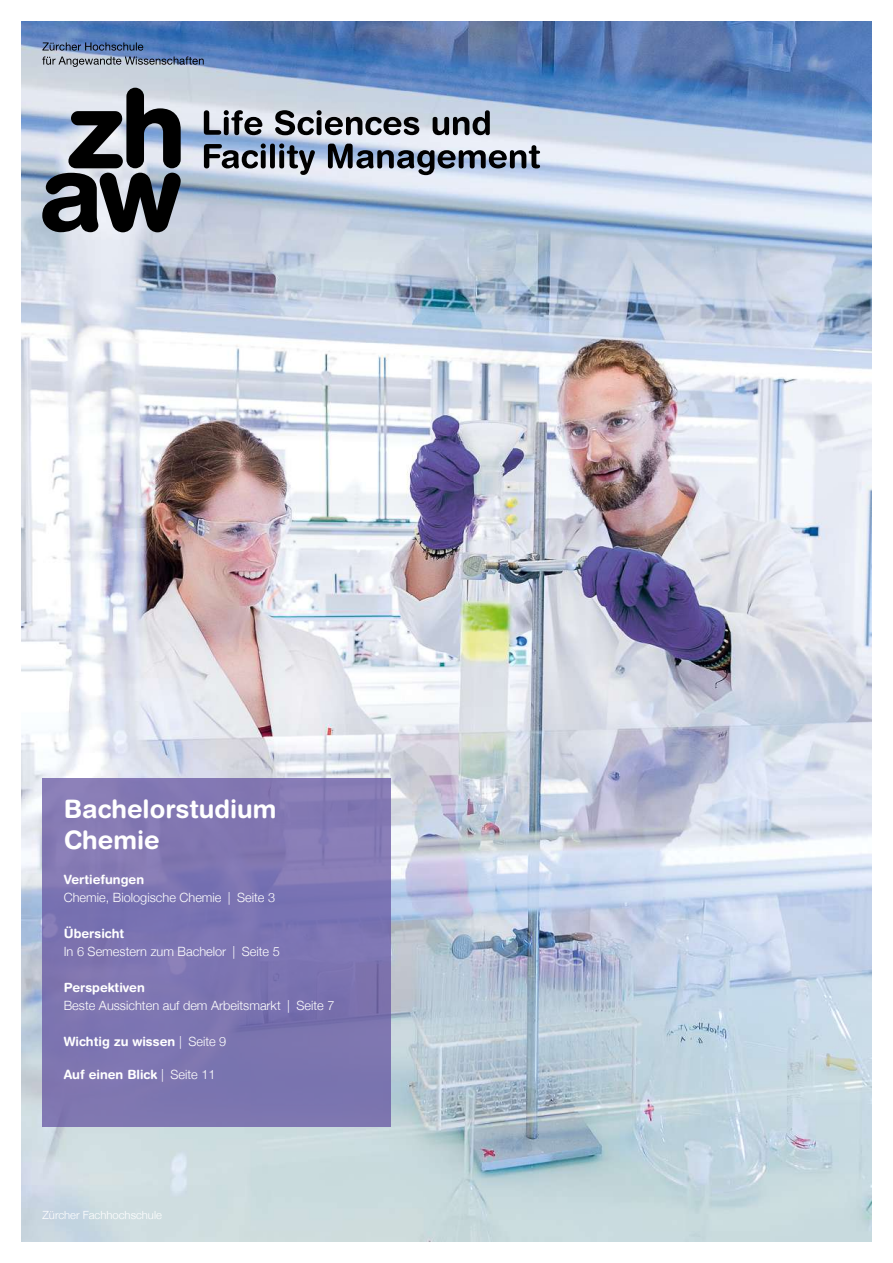
<style>
.page{position:relative;width:893px;height:1263px;background:#fff}
.page>*{position:absolute;margin:0;border:0;box-sizing:border-box;transform-origin:0 0}
.t1{font:700 25.5px/30.6px "Helvetica Rounded LT Std";color:#fff}
.t2{font:300 12.75px "Helvetica Neue";color:#fff}
.t3{font:700 12.75px "Helvetica Rounded LT Std";color:#fff}
.t4{font:300 11.25px "Helvetica Neue";color:#fff}
.s1{font-family:"Helvetica Neue";font-weight:300}
</style>
<div class="page">
<img style="left:21px;top:21px;width:851px;height:1221px">
<svg style="left:42px;top:42px;width:498px;height:190px;background:#8e9db3"></svg>
<div style="left:43px;top:778px;width:348px;height:349px;background:#7e75b1"></div>
<h1 class="t1" style="left:64px;top:793px;width:214px">Bachelorstudium<br>Chemie</h1>
<p class="t3" style="left:64px;top:872px;width:82px">Vertiefungen</p>
<p class="t2" style="left:64px;top:887px;width:213px">Chemie, Biologische Chemie | Seite 3</p>
<p class="t3" style="left:64px;top:926px;width:62px">Übersicht</p>
<p class="t2" style="left:64px;top:941px;width:218px">In 6 Semestern zum Bachelor | Seite 5</p>
<p class="t3" style="left:64px;top:980px;width:83px">Perspektiven</p>
<p class="t2" style="left:64px;top:995px;width:272px">Beste Aussichten auf dem Arbeitsmarkt | Seite 7</p>
<p class="t3" style="left:64px;top:1034px;width:164px">Wichtig zu wissen <span class="s1">| Seite 9</span></p>
<p class="t3" style="left:64px;top:1067px;width:153px">Auf einen Blick <span class="s1">| Seite 11</span></p>
<p class="t4" style="left:43px;top:1205px;width:121px">Zürcher Fachhochschule</p>
</div>
